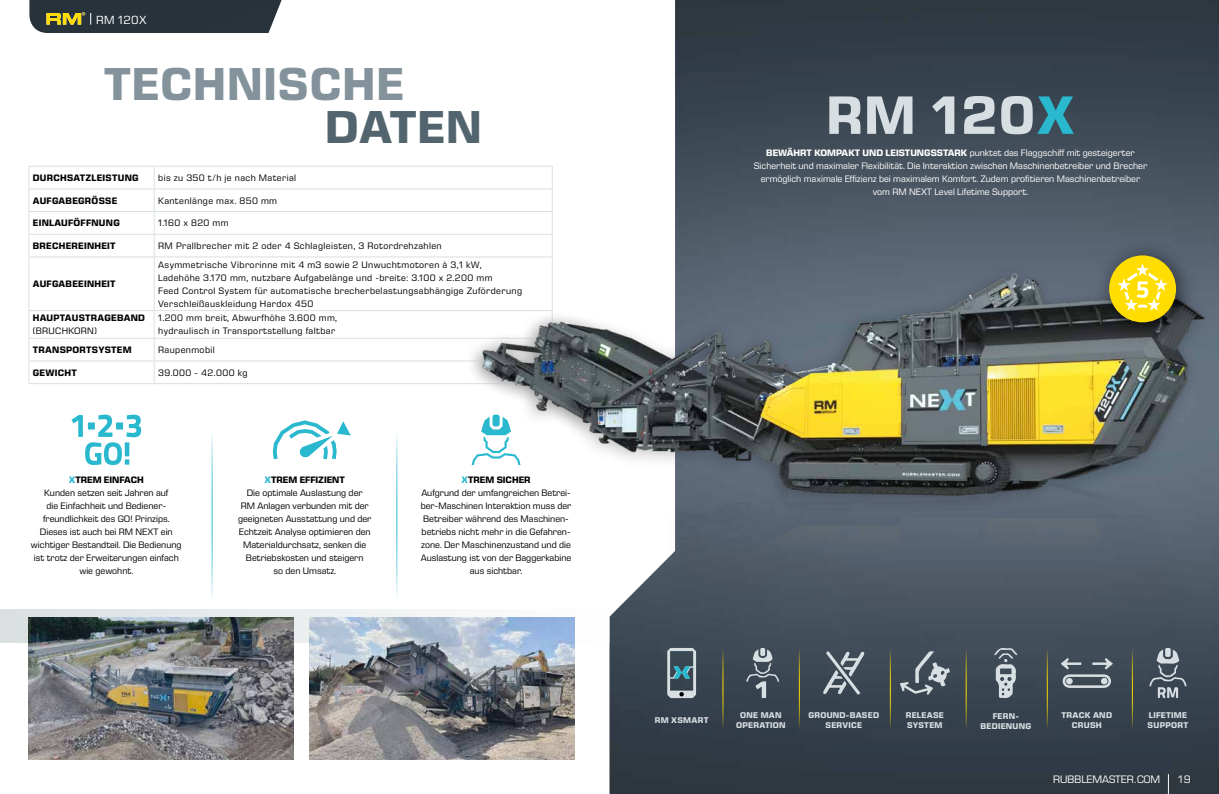
<style>
.page{position:relative;width:1219px;height:794px;background:#fff}
.page>*{position:absolute;margin:0;border:0;box-sizing:border-box;transform-origin:0 0}
.t1{font:700 55px "Eurostile Next LT Pro";letter-spacing:.02em;color:#d8dfe3}
.t2{font:700 47px "Eurostile Next LT Pro";letter-spacing:.02em;color:#83929b}
.t3{font:700 47px "Eurostile Next LT Pro";letter-spacing:.01em;color:#52646d}
.t4{font:12px "Eurostile Next LT Pro";letter-spacing:.03em;color:#fff}
.t5{font:10px "Eurostile LT Std";color:#fff}
.t6{font:9.5px/13px "Eurostile Next LT Pro";color:#000;text-align:center}
.t7{font:9.5px/13px "Eurostile Next LT Pro";letter-spacing:.04em;color:#000}
.t8{font:9.5px/13px "Eurostile Next LT Pro";color:#fff;text-align:center}
.t9{font:700 9.5px "Eurostile Next LT Pro";letter-spacing:.03em;color:#000}
.t10{font:9.5px "Eurostile Next LT Pro";letter-spacing:.03em;color:#000}
.t11{font:700 8.5px/10.2px "Eurostile Next LT Pro";letter-spacing:.03em;color:#d8dfe3;text-align:center}
.s1{font-weight:700;color:#29b8ce}
.s2{font-weight:700}
.s3{color:#29b8ce}
</style>
<div class="page">
<img style="left:609px;top:0;width:610px;height:794px">
<hr style="left:1047px;top:648px;width:1px;height:80px;background:#fd0">
<hr style="left:1132px;top:648px;width:1px;height:80px;background:#fd0">
<hr style="left:966px;top:648px;width:1px;height:80px;background:#fd0">
<hr style="left:890px;top:648px;width:1px;height:80px;background:#fd0">
<hr style="left:799px;top:648px;width:1px;height:80px;background:#fd0">
<hr style="left:722px;top:648px;width:1px;height:80px;background:#fd0">
<svg style="left:71px;top:414px;width:70px;height:51px"></svg>
<svg style="left:273px;top:420px;width:78px;height:39px"></svg>
<div style="left:0;top:609px;width:610px;height:33px;background:linear-gradient(to right,#d8dde0,#feffff)"></div>
<hr style="left:396px;top:431px;width:1px;height:169px;background:#29b8ce">
<hr style="left:212px;top:431px;width:1px;height:169px;background:#29b8ce">
<div style="left:657px;top:455px;width:545px;height:201px;background:#000;opacity:.25"></div>
<img style="left:675px;top:513px;width:535px;height:125px">
<img style="left:471px;top:264px;width:739px;height:248px">
<div style="left:1093px;top:239px;width:106px;height:106px;background:#000;opacity:.6"></div>
<div style="left:1109px;top:255px;width:67px;height:67px;background:#fd0;border-radius:50%"></div>
<svg style="left:1117px;top:263px;width:51px;height:48px"></svg>
<img style="left:29px;top:617px;width:264px;height:142px">
<img style="left:309px;top:617px;width:265px;height:142px">
<div style="left:29px;top:0;width:253px;height:33px;background:#27323a"></div>
<svg style="left:46px;top:12px;width:45px;height:13px"></svg>
<svg style="left:1168px;top:774px;width:1px;height:20px"></svg>
<hr style="left:28px;top:166px;width:126px;height:1px;background:#d8dfe3">
<hr style="left:154px;top:166px;width:399px;height:1px;background:#d8dfe3">
<hr style="left:28px;top:188px;width:126px;height:1px;background:#d8dfe3">
<hr style="left:154px;top:188px;width:399px;height:1px;background:#d8dfe3">
<hr style="left:28px;top:211px;width:126px;height:1px;background:#d8dfe3">
<hr style="left:154px;top:211px;width:399px;height:1px;background:#d8dfe3">
<hr style="left:28px;top:234px;width:126px;height:1px;background:#d8dfe3">
<svg style="left:28px;top:167px;width:1px;height:89px"></svg>
<hr style="left:154px;top:234px;width:399px;height:1px;background:#d8dfe3">
<svg style="left:154px;top:167px;width:1px;height:89px"></svg>
<svg style="left:552px;top:167px;width:1px;height:89px"></svg>
<hr style="left:28px;top:256px;width:126px;height:1px;background:#d8dfe3">
<hr style="left:28px;top:257px;width:1px;height:53px;background:#d8dfe3">
<hr style="left:154px;top:256px;width:399px;height:1px;background:#d8dfe3">
<hr style="left:154px;top:257px;width:1px;height:53px;background:#d8dfe3">
<hr style="left:552px;top:257px;width:1px;height:53px;background:#d8dfe3">
<hr style="left:28px;top:310px;width:126px;height:1px;background:#d8dfe3">
<hr style="left:154px;top:310px;width:399px;height:1px;background:#d8dfe3">
<hr style="left:28px;top:338px;width:126px;height:1px;background:#d8dfe3">
<hr style="left:154px;top:338px;width:399px;height:1px;background:#d8dfe3">
<hr style="left:28px;top:360px;width:126px;height:1px;background:#d8dfe3">
<svg style="left:28px;top:311px;width:1px;height:72px"></svg>
<hr style="left:154px;top:360px;width:399px;height:1px;background:#d8dfe3">
<svg style="left:154px;top:311px;width:1px;height:72px"></svg>
<hr style="left:28px;top:383px;width:126px;height:1px;background:#d8dfe3">
<hr style="left:154px;top:383px;width:399px;height:1px;background:#d8dfe3">
<div style="left:465px;top:310px;width:138px;height:129px;background:#000;opacity:.25"></div>
<img style="left:459px;top:300px;width:131px;height:122px">
<svg style="left:667px;top:648px;width:29px;height:50px"></svg>
<svg style="left:746px;top:648px;width:33px;height:50px;background:#5e6973"></svg>
<svg style="left:823px;top:651px;width:42px;height:44px;background:#69737d"></svg>
<svg style="left:900px;top:651px;width:50px;height:44px;background:#606b75"></svg>
<svg style="left:994px;top:647px;width:24px;height:51px"></svg>
<svg style="left:1060px;top:658px;width:53px;height:30px;background:#68727c"></svg>
<div style="left:1066px;top:678px;width:7px;height:6px;background:#d8dfe3;border-radius:50%"></div>
<div style="left:1101px;top:678px;width:7px;height:6px;background:#d8dfe3;border-radius:50%"></div>
<svg style="left:1149px;top:648px;width:38px;height:50px;background:#646e78"></svg>
<p class="t4" style="left:96px;top:13px;width:52px">RM 120X</p>
<h2 class="t2" style="left:104px;top:58px;width:301px">TECHNISCHE</h2>
<h2 class="t3" style="left:325px;top:100px;width:158px">DATEN</h2>
<p class="t9" style="left:33px;top:172px;width:107px">DURCHSATZLEISTUNG</p>
<p class="t7" style="left:158px;top:171px;width:139px">bis zu 350 t/h je nach Material</p>
<p class="t9" style="left:33px;top:195px;width:86px">AUFGABEGRÖSSE</p>
<p class="t7" style="left:158px;top:194px;width:120px">Kantenlänge max. 850 mm</p>
<p class="t9" style="left:33px;top:218px;width:88px">EINLAUFÖFFNUNG</p>
<p class="t6" style="left:158px;top:217px;width:72px">1.160 x 820 mm</p>
<p class="t9" style="left:33px;top:240px;width:84px">BRECHEREINHEIT</p>
<p class="t7" style="left:158px;top:239px;width:285px">RM Prallbrecher mit 2 oder 4 Schlagleisten, 3 Rotordrehzahlen</p>
<p class="t9" style="left:33px;top:278px;width:84px">AUFGABEEINHEIT</p>
<p class="t7" style="left:158px;top:258px;width:365px">Asymmetrische Vibrorinne mit 4 m3 sowie 2 Unwuchtmotoren à 3,1 kW, Ladehöhe 3.170 mm, nutzbare Aufgabelänge und -breite: 3.100 x 2.200 mm<br>Feed Control System für automatische brecherbelastungsabhängige Zuförderung Verschleißauskleidung Hardox 450</p>
<p class="t9" style="left:33px;top:313px;width:114px">HAUPTAUSTRAGEBAND</p>
<p class="t10" style="left:33px;top:326px;width:66px">(BRUCHKORN)</p>
<p class="t7" style="left:158px;top:311px;width:180px">1.200 mm breit, Abwurfhöhe 3.600 mm, hydraulisch in Transportstellung faltbar</p>
<p class="t9" style="left:33px;top:344px;width:100px">TRANSPORTSYSTEM</p>
<p class="t7" style="left:158px;top:343px;width:58px">Raupenmobil</p>
<p class="t9" style="left:33px;top:367px;width:46px">GEWICHT</p>
<p class="t7" style="left:158px;top:366px;width:91px">39.000 - 42.000 kg</p>
<p class="t6" style="left:31px;top:473px;width:152px"><span class="s1">X</span><span class="s2">TREM EINFACH<br></span>Kunden setzen seit Jahren auf<br>die Einfachheit und Bediener&shy;freundlichkeit des GO! Prinzips.<br>Dieses ist auch bei RM NEXT ein wichtiger Bestandteil. Die Bedienung ist trotz der Erweiterungen einfach wie gewohnt.</p>
<p class="t6" style="left:238px;top:473px;width:135px"><span class="s1">X</span><span class="s2">TREM EFFIZIENT<br></span>Die optimale Auslastung der<br>RM Anlagen verbunden mit der geeigneten Ausstattung und der<br>Echtzeit Analyse optimieren den<br>Materialdurchsatz, senken die<br>Betriebskosten und steigern<br>so den Umsatz.</p>
<p class="t6" style="left:421px;top:473px;width:152px"><span class="s1">X</span><span class="s2">TREM SICHER<br></span>Aufgrund der umfangreichen Betrei&shy;ber-Maschinen Interaktion muss der<br>Betreiber während des Maschinen&shy;betriebs nicht mehr in die Gefahren&shy;zone. Der Maschinenzustand und die<br>Auslastung ist von der Baggerkabine aus sichtbar.</p>
<h1 class="t1" style="left:826px;top:84px;width:250px">RM 120<span class="s3">X</span></h1>
<p class="t8" style="left:754px;top:146px;width:395px"><span class="s2">BEWÄHRT KOMPAKT UND LEISTUNGSSTARK</span> punktet das Flaggschiff mit gesteigerter Sicherheit und maximaler Flexibilität. Die Interaktion zwischen Maschinenbetreiber und Brecher ermöglich maximale Effizienz bei maximalem Komfort. Zudem profitieren Maschinenbetreiber vom RM NEXT Level Lifetime Support.</p>
<p class="t11" style="left:655px;top:715px;width:55px">RM XSMART</p>
<p class="t11" style="left:736px;top:710px;width:51px">ONE MAN<br>OPERATION</p>
<p class="t11" style="left:808px;top:710px;width:72px">GROUND-BASED<br>SERVICE</p>
<p class="t11" style="left:906px;top:710px;width:40px;text-align:left">RELEASE<br>SYSTEM</p>
<p class="t11" style="left:980px;top:711px;width:52px">FERN-<br>BEDIENUNG</p>
<p class="t11" style="left:1061px;top:710px;width:52px">TRACK AND<br>CRUSH</p>
<p class="t11" style="left:1148px;top:710px;width:42px;text-align:left">LIFETIME<br>SUPPORT</p>
<p class="t5" style="left:1053px;top:773px;width:109px">RUBBLEMASTER.COM</p>
<p class="t5" style="left:1177px;top:773px;width:15px">19</p>
</div>
